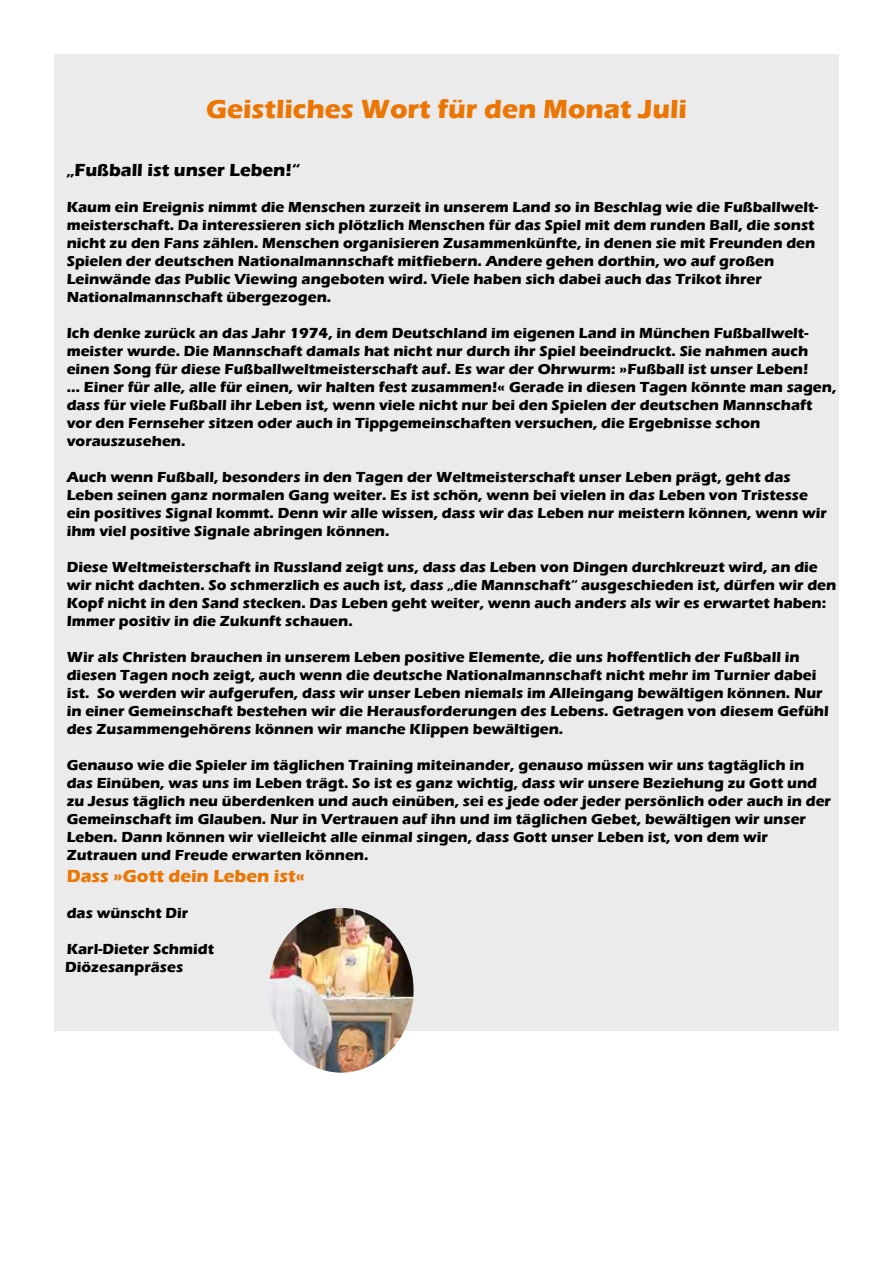
<style>
.page{position:relative;width:893px;height:1263px;background:#fff}
.page>*{position:absolute;margin:0;border:0;box-sizing:border-box;transform-origin:0 0}
.t1{font:700 27px "Eras ITC";color:#eb7604}
.t2{font:700 18px "Eras ITC";color:#000}
.t3{font:700 18px "Eras ITC";color:#eb7604}
.t4{font:700 15px/18px "Eras ITC";color:#000}
</style>
<div class="page">
<div style="left:54px;top:54px;width:785px;height:976px;background:#ebebeb"></div>
<img style="left:269px;top:908px;width:145px;height:165px">
<h1 class="t1" style="left:206px;top:94px;width:482px">Geistliches Wort für den Monat Juli</h1>
<p class="t2" style="left:67px;top:160px;width:234px">„Fußball ist unser Leben!“</p>
<p class="t4" style="left:67px;top:198px;width:753px">Kaum ein Ereignis nimmt die Menschen zurzeit in unserem Land so in Beschlag wie die Fußballwelt&shy;meisterschaft. Da interessieren sich plötzlich Menschen für das Spiel mit dem runden Ball, die sonst nicht zu den Fans zählen. Menschen organisieren Zusammenkünfte, in denen sie mit Freunden den Spielen der deutschen Nationalmannschaft mitfiebern. Andere gehen dorthin, wo auf großen Leinwände das Public Viewing angeboten wird. Viele haben sich dabei auch das Trikot ihrer Nationalmannschaft übergezogen.</p>
<p class="t4" style="left:67px;top:324px;width:771px">Ich denke zurück an das Jahr 1974, in dem Deutschland im eigenen Land in München Fußballwelt&shy;meister wurde. Die Mannschaft damals hat nicht nur durch ihr Spiel beeindruckt. Sie nahmen auch einen Song für diese Fußballweltmeisterschaft auf. Es war der Ohrwurm: »Fußball ist unser Leben!<br>… Einer für alle, alle für einen, wir halten fest zusammen!« Gerade in diesen Tagen könnte man sagen, dass für viele Fußball ihr Leben ist, wenn viele nicht nur bei den Spielen der deutschen Mannschaft vor den Fernseher sitzen oder auch in Tippgemeinschaften versuchen, die Ergebnisse schon vorauszusehen.</p>
<p class="t4" style="left:67px;top:468px;width:761px">Auch wenn Fußball, besonders in den Tagen der Weltmeisterschaft unser Leben prägt, geht das Leben seinen ganz normalen Gang weiter. Es ist schön, wenn bei vielen in das Leben von Tristesse ein positives Signal kommt. Denn wir alle wissen, dass wir das Leben nur meistern können, wenn wir ihm viel positive Signale abringen können.</p>
<p class="t4" style="left:67px;top:558px;width:771px">Diese Weltmeisterschaft in Russland zeigt uns, dass das Leben von Dingen durchkreuzt wird, an die wir nicht dachten. So schmerzlich es auch ist, dass „die Mannschaft“ ausgeschieden ist, dürfen wir den Kopf nicht in den Sand stecken. Das Leben geht weiter, wenn auch anders als wir es erwartet haben:<br>Immer positiv in die Zukunft schauen.</p>
<p class="t4" style="left:67px;top:648px;width:763px">Wir als Christen brauchen in unserem Leben positive Elemente, die uns hoffentlich der Fußball in diesen Tagen noch zeigt, auch wenn die deutsche Nationalmannschaft nicht mehr im Turnier dabei ist. So werden wir aufgerufen, dass wir unser Leben niemals im Alleingang bewältigen können. Nur in einer Gemeinschaft bestehen wir die Herausforderungen des Lebens. Getragen von diesem Gefühl des Zusammengehörens können wir manche Klippen bewältigen.</p>
<p class="t4" style="left:67px;top:756px;width:766px">Genauso wie die Spieler im täglichen Training miteinander, genauso müssen wir uns tagtäglich in das Einüben, was uns im Leben trägt. So ist es ganz wichtig, dass wir unsere Beziehung zu Gott und zu Jesus täglich neu überdenken und auch einüben, sei es jede oder jeder persönlich oder auch in der Gemeinschaft im Glauben. Nur in Vertrauen auf ihn und im täglichen Gebet, bewältigen wir unser Leben. Dann können wir vielleicht alle einmal singen, dass Gott unser Leben ist, von dem wir Zutrauen und Freude erwarten können.</p>
<p class="t3" style="left:67px;top:865px;width:240px">Dass »Gott dein Leben ist«</p>
<p class="t4" style="left:67px;top:904px;width:123px">das wünscht Dir</p>
<p class="t4" style="left:65px;top:940px;width:150px">Karl-Dieter Schmidt<br>Diözesanpräses</p>
</div>
